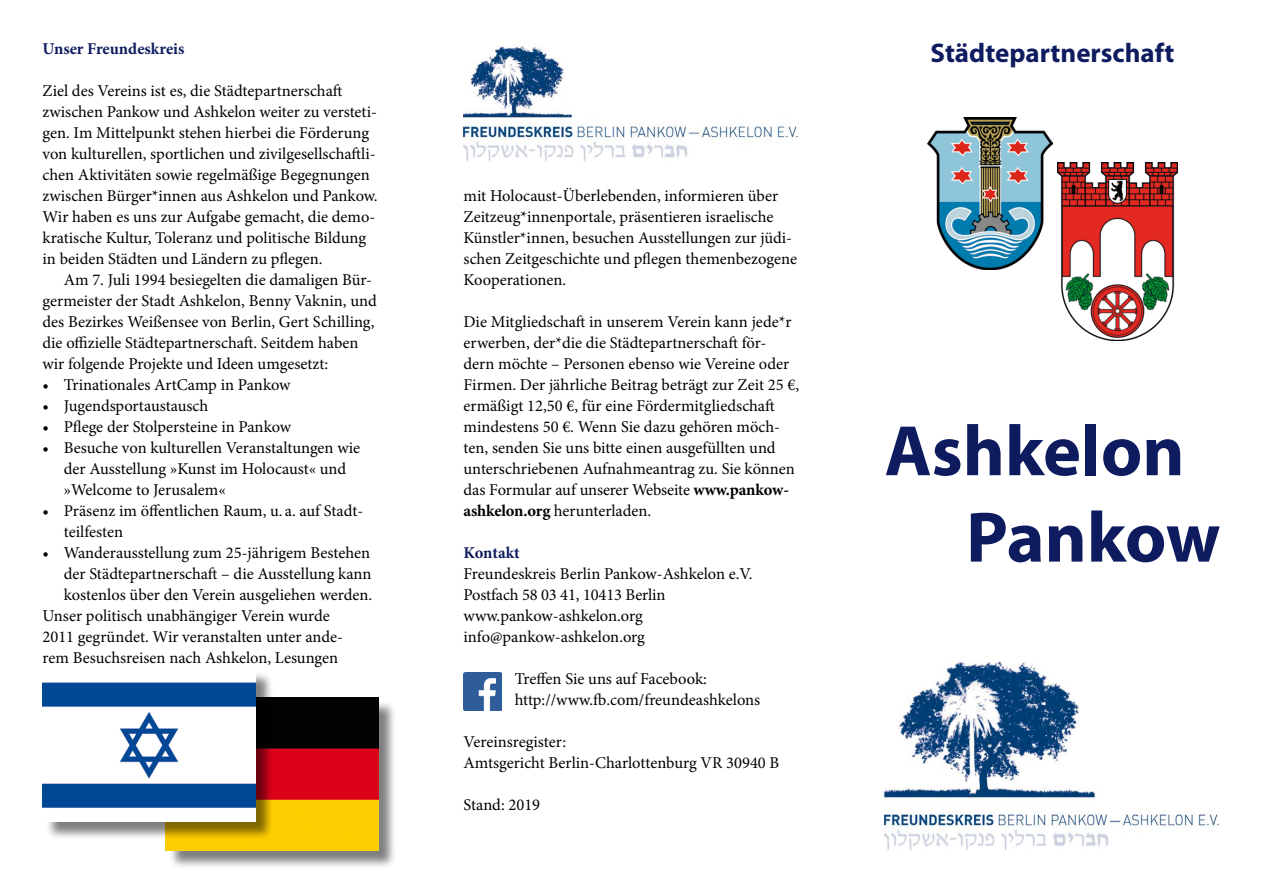
<style>
.page{position:relative;width:1263px;height:893px;background:#fff}
.page>*{position:absolute;margin:0;border:0;box-sizing:border-box;transform-origin:0 0}
.t1{font:700 72px/86.4px "Myriad Pro";color:#0f1b5f}
.t2{font:700 27px "Myriad Pro";color:#0f1b5f}
.t3{font:16.5px/21px "Minion Pro";color:#000}
.t4{font:700 16.5px "Minion Pro";color:#0f1b5f}
.s1{font-weight:700}
</style>
<div class="page">
<div style="left:168px;top:700px;width:229px;height:169px;background:#000;opacity:.5"></div>
<img style="left:166px;top:698px;width:212px;height:152px">
<img style="left:883px;top:661px;width:213px;height:137px">
<img style="left:884px;top:814px;width:336px;height:37px">
<img style="left:463px;top:45px;width:335px;height:117px">
<div style="left:45px;top:671px;width:229px;height:169px;background:#000;opacity:.5"></div>
<img style="left:43px;top:671px;width:212px;height:150px">
<img style="left:927px;top:117px;width:125px;height:152px">
<img style="left:1058px;top:163px;width:120px;height:177px">
<img style="left:463px;top:672px;width:39px;height:39px">
<p class="t4" style="left:43px;top:37px;width:143px">Unser Freundeskreis</p>
<p class="t3" style="left:43px;top:80px;width:337px">Ziel des Vereins ist es, die Städtepartnerschaft zwischen Pankow und Ashkelon weiter zu versteti&shy;gen. Im Mittelpunkt stehen hierbei die Förderung von kulturellen, sportlichen und zivilgesellschaftli&shy;chen Aktivitäten sowie regelmäßige Begegnungen zwischen Bürger*innen aus Ashkelon und Pankow.<br>Wir haben es uns zur Aufgabe gemacht, die demo&shy;kratische Kultur, Toleranz und politische Bildung in beiden Städten und Ländern zu pflegen.</p>
<p class="t3" style="left:43px;top:269px;width:336px;text-indent:21px">Am 7. Juli 1994 besiegelten die damaligen Bür&shy;germeister der Stadt Ashkelon, Benny Vaknin, und des Bezirkes Weißensee von Berlin, Gert Schilling, die offizielle Städtepartnerschaft. Seitdem haben wir folgende Projekte und Ideen umgesetzt:</p>
<p class="t3" style="left:43px;top:374px;width:249px">• Trinationales ArtCamp in Pankow</p>
<p class="t3" style="left:43px;top:395px;width:167px">• Jugendsportaustausch</p>
<p class="t3" style="left:43px;top:416px;width:250px">• Pflege der Stolpersteine in Pankow</p>
<p class="t3" style="left:64px;top:437px;width:298px;text-indent:-21px">• Besuche von kulturellen Veranstaltungen wie der Ausstellung »Kunst im Holocaust« und »Welcome to Jerusalem«</p>
<p class="t3" style="left:64px;top:500px;width:301px;text-indent:-21px">• Präsenz im öffentlichen Raum, u. a. auf Stadt&shy;teilfesten</p>
<p class="t3" style="left:43px;top:542px;width:329px">• Wanderausstellung zum 25-jährigem Bestehen</p>
<p class="t3" style="left:64px;top:563px;width:309px">der Städtepartnerschaft – die Ausstellung kann</p>
<p class="t3" style="left:64px;top:584px;width:310px">kostenlos über den Verein ausgeliehen werden.</p>
<p class="t3" style="left:43px;top:605px;width:289px">Unser politisch unabhängiger Verein wurde</p>
<p class="t3" style="left:43px;top:626px;width:302px">2011 gegründet. Wir veranstalten unter ande-</p>
<p class="t3" style="left:43px;top:647px;width:297px">rem Besuchsreisen nach Ashkelon, Lesungen</p>
<p class="t3" style="left:463px;top:185px;width:335px">mit Holocaust-Überlebenden, informieren über Zeitzeug*innenportale, präsentieren israelische Künstler*innen, besuchen Ausstellungen zur jüdi&shy;schen Zeitgeschichte und pflegen themenbezogene Kooperationen.</p>
<p class="t3" style="left:463px;top:311px;width:337px">Die Mitgliedschaft in unserem Verein kann jede*r erwerben, der*die die Städtepartnerschaft för&shy;dern möchte – Personen ebenso wie Vereine oder Firmen. Der jährliche Beitrag beträgt zur Zeit 25 €, ermäßigt 12,50 €, für eine Fördermitgliedschaft mindestens 50 €. Wenn Sie dazu gehören möch&shy;ten, senden Sie uns bitte einen ausgefüllten und unterschriebenen Aufnahmeantrag zu. Sie können das Formular auf unserer Webseite <span class="s1">www.pankow&shy;ashkelon.org</span> herunterladen.</p>
<p class="t4" style="left:463px;top:541px;width:58px">Kontakt</p>
<p class="t3" style="left:463px;top:563px;width:290px">Freundeskreis Berlin Pankow-Ashkelon e.V.<br>Postfach 58 03 41, 10413 Berlin www.pankow-ashkelon.org info@pankow-ashkelon.org</p>
<p class="t3" style="left:515px;top:668px;width:247px">Treffen Sie uns auf Facebook: http://www.fb.com/freundeashkelons</p>
<p class="t3" style="left:463px;top:731px;width:317px">Vereinsregister:<br>Amtsgericht Berlin-Charlottenburg VR 30940 B</p>
<p class="t3" style="left:463px;top:794px;width:78px">Stand: 2019</p>
<h2 class="t2" style="left:931px;top:35px;width:245px">Städtepartnerschaft</h2>
<h1 class="t1" style="left:966px;top:405px;width:256px;text-indent:-82px">Ashkelon<br>Pankow</h1>
</div>
